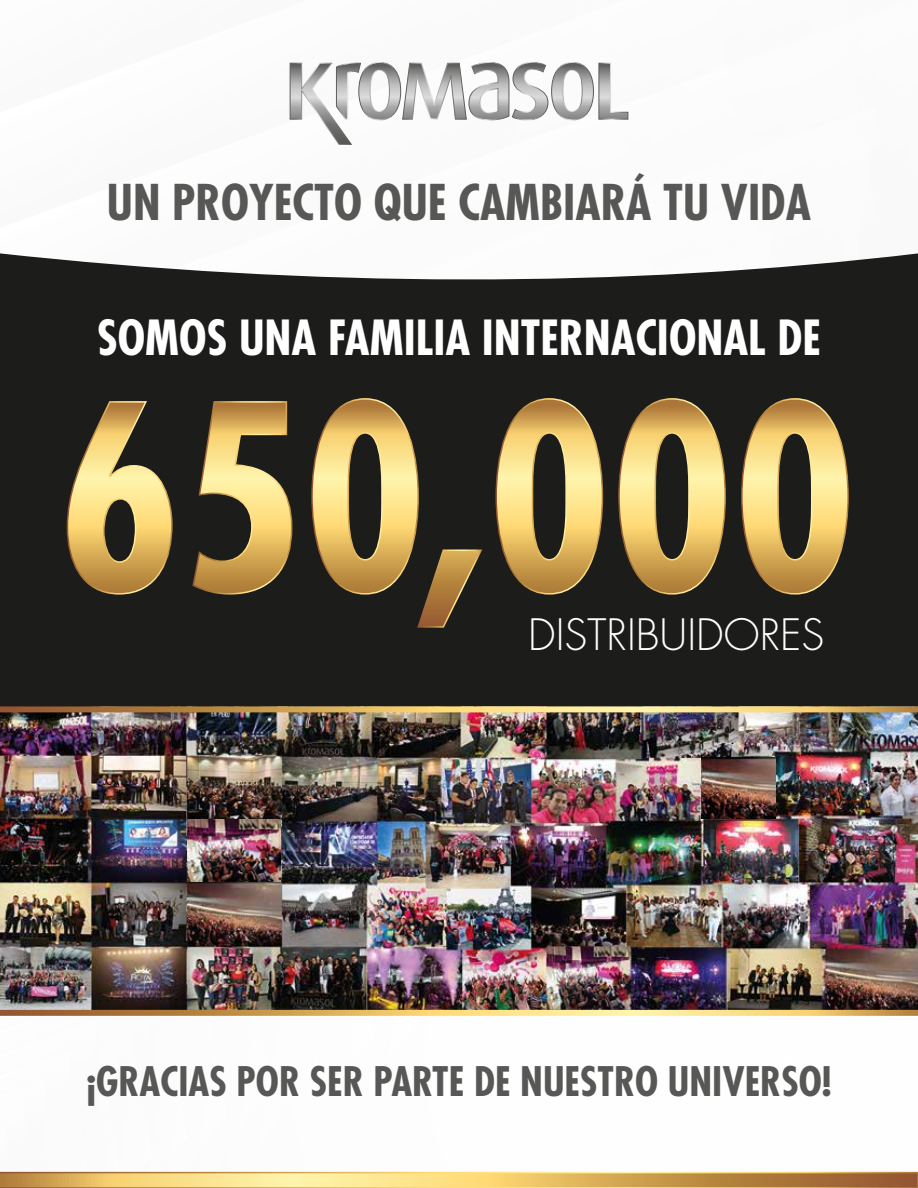
<style>
.page{position:relative;width:918px;height:1188px;background:#fff}
.page>*{position:absolute;margin:0;border:0;box-sizing:border-box;transform-origin:0 0}
.t1{font:700 condensed 48px "Futura";color:#575756}
.t2{font:700 condensed 47.1px "Futura";color:#fff}
.t3{font:300 42.15px "Futura";color:#fff}
.t4{font:700 condensed 39.75px "Futura";color:#575756}
</style>
<div class="page">
<img style="left:0;top:712px;width:918px;height:205px">
<img style="left:0;top:917px;width:918px;height:271px">
<div style="left:0;top:253px;width:918px;height:453px;background:#1c1c1b"></div>
<svg style="left:0;top:706px;width:918px;height:6px;background:#d1ad65"></svg>
<svg style="left:66px;top:400px;width:107px;height:195px;background:#95804e"></svg>
<svg style="left:192px;top:400px;width:101px;height:195px;background:#8c7748"></svg>
<svg style="left:311px;top:397px;width:172px;height:231px;background:#6c5c3b"></svg>
<svg style="left:495px;top:397px;width:109px;height:198px;background:#9d8651"></svg>
<svg style="left:617px;top:397px;width:110px;height:198px;background:#9a8550"></svg>
<svg style="left:740px;top:397px;width:110px;height:198px;background:#9b8550"></svg>
<svg style="left:290px;top:62px;width:338px;height:83px"></svg>
<img style="left:702px;top:758px;width:73px;height:60px">
<img style="left:187px;top:820px;width:94px;height:61px">
<p class="t1" style="left:107px;top:173px;width:706px">UN PROYECTO QUE CAMBIARÁ TU VIDA</p>
<p class="t2" style="left:97px;top:308px;width:725px">SOMOS UNA FAMILIA INTERNACIONAL DE</p>
<p class="t3" style="left:528px;top:609px;width:298px">DISTRIBUIDORES</p>
<p class="t4" style="left:86px;top:1057px;width:747px">¡GRACIAS POR SER PARTE DE NUESTRO UNIVERSO!</p>
</div>
